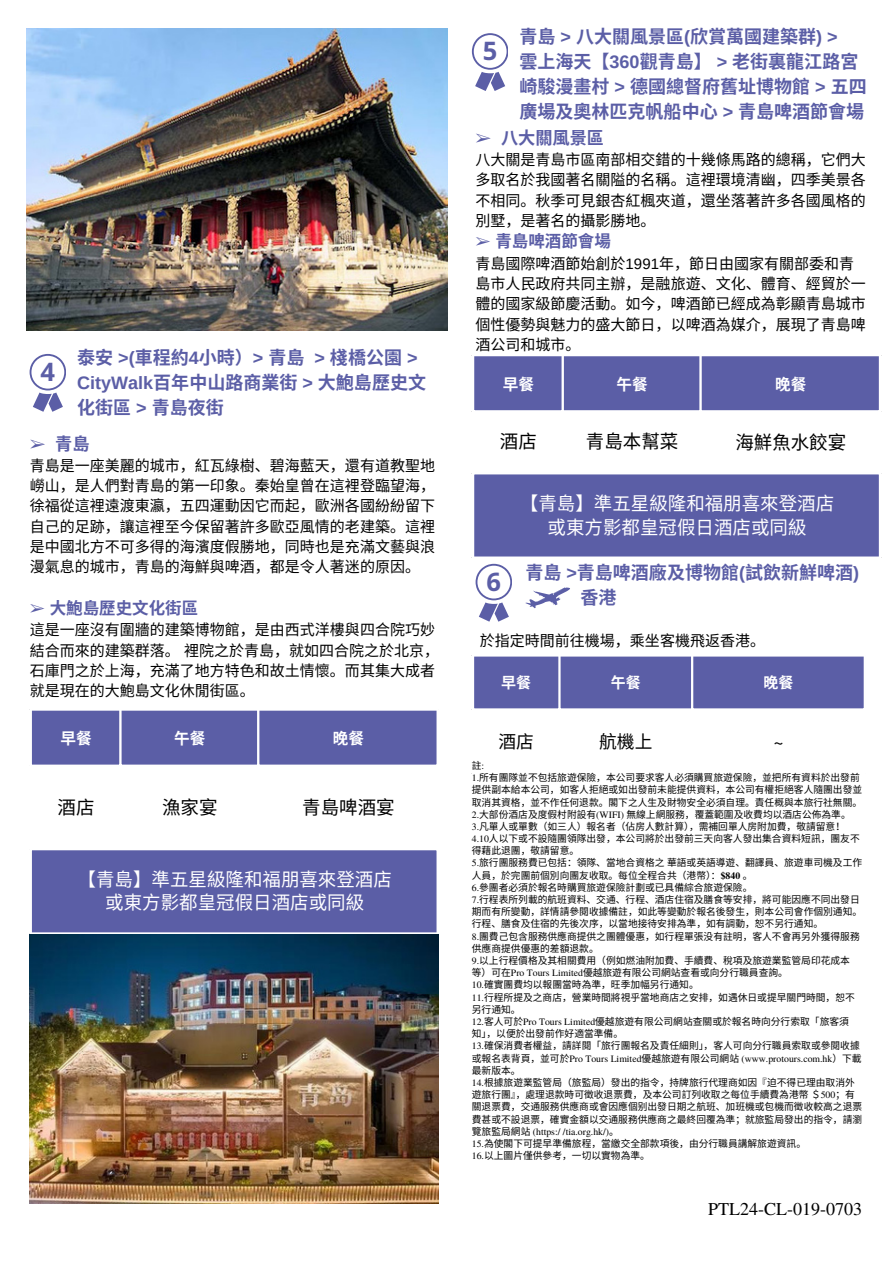
<style>
.page{position:relative;width:894px;height:1264px;background:#fff}
.page>*{position:absolute;margin:0;border:0;box-sizing:border-box;transform-origin:0 0}
.t1{font:700 25.5px "Noto Sans";color:#5b5ea6}
.t2{font:18.45px "Noto Sans CJ Ksc";color:#fff}
.t3{font:18.45px "Noto Sans CJ Ksc";color:#000}
.t4{font:700 18px/24.8px "Noto Sans CJ Ksc";color:#5b5ea6}
.t5{font:18px "Te X Gyre Termes";color:#000}
.t6{font:17.7px "Noto Sans CJ Ksc";color:#000}
.t7{font:17.7px "Te X Gyre Termes";color:#000}
.t8{font:700 17.25px "Noto Sans CJ Ksc";color:#5b5ea6}
.t9{font:700 16.5px "Noto Sans CJ Ksc";color:#5b5ea6}
.t10{font:700 15.6px "Noto Sans CJ Ksc";color:#fff}
.t11{font:15px/20.2px "Noto Sans CJ Ksc";color:#000;text-align:justify}
.t12{font:700 15px "Noto Sans CJ Ksc";color:#fff}
.t13{font:9.75px/12.1px "Noto Sans CJ Ksc";color:#000}
.s1{font-family:"Arimo"}
.s2{font-family:"Free Serif";font-weight:400}
.s3{font-family:"Te X Gyre Termes"}
.s4{font-family:"Te X Gyre Termes";font-weight:700}
</style>
<div class="page">
<svg style="left:30px;top:354px;width:36px;height:57px"></svg>
<div style="left:34px;top:357px;width:28px;height:28px;background:#fff;border-radius:50%"></div>
<svg style="left:32px;top:710px;width:404px;height:222px;fill:#5b5ea6"></svg>
<hr style="left:119px;top:710px;width:2px;height:138px;background:#fff">
<hr style="left:257px;top:710px;width:2px;height:138px;background:#fff">
<hr style="left:30px;top:764px;width:409px;height:3px;background:#fff">
<hr style="left:30px;top:848px;width:409px;height:2px;background:#fff">
<svg style="left:475px;top:564px;width:36px;height:57px"></svg>
<div style="left:480px;top:570px;width:27px;height:28px;background:#fff;border-radius:50%"></div>
<div style="left:474px;top:656px;width:389px;height:52px;background:#5b5ea6"></div>
<hr style="left:558px;top:656px;width:2px;height:116px;background:#fff">
<hr style="left:690px;top:656px;width:3px;height:116px;background:#fff">
<svg style="left:525px;top:587px;width:45px;height:21px"></svg>
<img style="left:26px;top:28px;width:421px;height:303px">
<img style="left:30px;top:934px;width:408px;height:269px">
<svg style="left:472px;top:33px;width:36px;height:58px"></svg>
<div style="left:476px;top:37px;width:28px;height:28px;background:#fff;border-radius:50%"></div>
<svg style="left:474px;top:356px;width:404px;height:200px;fill:#5b5ea6"></svg>
<hr style="left:561px;top:356px;width:2px;height:116px;background:#fff">
<hr style="left:699px;top:356px;width:2px;height:116px;background:#fff">
<hr style="left:472px;top:410px;width:408px;height:2px;background:#fff">
<hr style="left:472px;top:472px;width:408px;height:2px;background:#fff">
<h3 class="t1" style="left:41px;top:353px;width:16px">4</h3>
<p class="t4" style="left:77px;top:344px;width:349px">泰安 <span class="s1">&gt;(</span>車程約<span class="s1">4</span>小時）<span class="s1">&gt;</span> 青島 <span class="s1">&gt;</span> 棧橋公園 <span class="s1">&gt;<br>CityWalk</span>百年中山路商業街 <span class="s1">&gt;</span> 大鮑島歷史文化街區 <span class="s1">&gt;</span> 青島夜街</p>
<p class="t8" style="left:30px;top:429px;width:61px"><span class="s2">➢</span> 青島</p>
<p class="t11" style="left:30px;top:454px;width:406px">青島是一座美麗的城市，紅瓦綠樹、碧海藍天，還有道教聖地嶗山，是人們對青島的第一印象。秦始皇曾在這裡登臨望海，徐福從這裡遠渡東瀛，五四運動因它而起，歐洲各國紛紛留下自己的足跡，讓這裡至今保留著許多歐亞風情的老建築。這裡是中國北方不可多得的海濱度假勝地，同時也是充滿文藝與浪漫氣息的城市，青島的海鮮與啤酒，都是令人著迷的原因。</p>
<p class="t9" style="left:30px;top:594px;width:170px"><span class="s2">➢</span> 大鮑島歷史文化街區</p>
<p class="t11" style="left:30px;top:619px;width:411px;text-align:left">這是一座沒有圍牆的建築博物館，是由西式洋樓與四合院巧妙結合而來的建築群落。裡院之於青島，就如四合院之於北京，石庫門之於上海，充滿了地方特色和故土情懷。而其集大成者就是現在的大鮑島文化休閒街區。</p>
<p class="t10" style="left:60px;top:726px;width:33px">早餐</p>
<h2 class="t10" style="left:174px;top:726px;width:33px">午餐</h2>
<p class="t10" style="left:333px;top:726px;width:33px">晚餐</p>
<p class="t3" style="left:58px;top:793px;width:38px">酒店</p>
<h3 class="t3" style="left:162px;top:793px;width:57px">漁家宴</h3>
<h3 class="t3" style="left:302px;top:793px;width:94px">青島啤酒宴</h3>
<p class="t2" style="left:78px;top:864px;width:316px">【青島】準五星級隆和福朋喜來登酒店</p>
<p class="t2" style="left:105px;top:888px;width:260px">或東方影都皇冠假日酒店或同級</p>
<p class="t4" style="left:519px;top:23px;width:349px">青島 <span class="s1">&gt;</span> 八大關風景區<span class="s1">(</span>欣賞萬國建築群<span class="s1">) &gt;<br></span>雲上海天【<span class="s1">360</span>觀青島】 <span class="s1">&gt;</span> 老街裏龍江路宮崎駿漫畫村 <span class="s1">&gt;</span> 德國總督府舊址博物館 <span class="s1">&gt;</span> 五四廣場及奧林匹克帆船中心 <span class="s1">&gt;</span> 青島啤酒節會場</p>
<p class="t8" style="left:475px;top:124px;width:130px"><span class="s2">➢</span> 八大關風景區</p>
<p class="t11" style="left:475px;top:149px;width:391px">八大關是青島市區南部相交錯的十幾條馬路的總稱，它們大多取名於我國著名關隘的名稱。這裡環境清幽，四季美景各不相同。秋季可見銀杏紅楓夾道，還坐落著許多各國風格的別墅，是著名的攝影勝地。</p>
<p class="t9" style="left:475px;top:228px;width:137px"><span class="s2">➢</span> 青島啤酒節會場</p>
<p class="t11" style="left:475px;top:252px;width:391px;text-align:left">青島國際啤酒節始創於<span class="s1">1991</span>年，節日由國家有關部委和青島市人民政府共同主辦，是融旅遊、文化、體育、經貿於一體的國家級節慶活動。如今，啤酒節已經成為彰顯青島城市個性優勢與魅力的盛大節日，以啤酒為媒介，展現了青島啤酒公司和城市。</p>
<h3 class="t1" style="left:482px;top:32px;width:16px">5</h3>
<p class="t10" style="left:502px;top:371px;width:33px">早餐</p>
<p class="t10" style="left:616px;top:371px;width:33px">午餐</p>
<p class="t10" style="left:775px;top:371px;width:33px">晚餐</p>
<p class="t3" style="left:500px;top:427px;width:38px">酒店</p>
<p class="t3" style="left:585px;top:427px;width:94px">青島本幫菜</p>
<p class="t3" style="left:735px;top:428px;width:112px">海鮮魚水餃宴</p>
<p class="t1" style="left:486px;top:563px;width:16px">6</p>
<h2 class="t2" style="left:519px;top:489px;width:316px">【青島】準五星級隆和福朋喜來登酒店</h2>
<p class="t2" style="left:547px;top:512px;width:260px">或東方影都皇冠假日酒店或同級</p>
<h2 class="t4" style="left:580px;top:559px;width:280px;text-indent:-55px">青島 <span class="s1">&gt;</span>青島啤酒廠及博物館<span class="s1">(</span>試飲新鮮啤酒<span class="s1">)</span>香港</h2>
<p class="t11" style="left:480px;top:629px;width:286px">於指定時間前往機場，乘坐客機飛返香港。</p>
<p class="t12" style="left:501px;top:670px;width:31px">早餐</p>
<p class="t12" style="left:610px;top:670px;width:31px">午餐</p>
<p class="t12" style="left:763px;top:670px;width:31px">晚餐</p>
<p class="t6" style="left:498px;top:727px;width:37px">酒店</p>
<p class="t6" style="left:599px;top:727px;width:55px">航機上</p>
<p class="t7" style="left:773px;top:729px;width:11px">~</p>
<p class="t13" style="left:472px;top:758px;width:14px">註<span class="s3">:</span></p>
<p class="t13" style="left:472px;top:771px;width:392px"><span class="s3">1.</span>所有團隊並不包括旅遊保險，本公司要求客人必須購買旅遊保險，並把所有資料於出發前提供副本給本公司，如客人拒絕或如出發前未能提供資料，本公司有權拒絕客人隨團出發並取消其資格，並不作任何退款。閣下之人生及財物安全必須自理。責任概與本旅行社無關。</p>
<p class="t13" style="left:472px;top:807px;width:380px"><span class="s3">2.</span>大部份酒店及度假村附設有<span class="s3">(WIFI)</span> 無線上網服務，覆蓋範圍及收費均以酒店公佈為準。</p>
<p class="t13" style="left:472px;top:819px;width:374px"><span class="s3">3.</span>凡單人或單數（如三人）報名者（佔房人數計算），需補回單人房附加費，敬請留意！</p>
<p class="t13" style="left:472px;top:831px;width:389px"><span class="s3">4.10</span>人以下或不設隨團領隊出發，本公司將於出發前三天向客人發出集合資料短訊，團友不得藉此退團，敬請留意。</p>
<p class="t13" style="left:472px;top:856px;width:392px"><span class="s3">5.</span>旅行團服務費已包括：領隊、當地合資格之華語或英語導遊、翻譯員、旅遊車司機及工作人員，於完團前個別向團友收取。每位全程合共（港幣）：<span class="s4">$840</span> 。</p>
<p class="t13" style="left:472px;top:880px;width:282px"><span class="s3">6.</span>參團者必須於報名時購買旅遊保險計劃或已具備綜合旅遊保險。</p>
<p class="t13" style="left:472px;top:892px;width:392px"><span class="s3">7.</span>行程表所列載的航班資料、交通、行程、酒店住宿及膳食等安排，將可能因應不同出發日期而有所變動，詳情請參閱收據備註，如此等變動於報名後發生，則本公司會作個別通知。行程、膳食及住宿的先後次序，以當地接待安排為準，如有調動，恕不另行通知。</p>
<p class="t13" style="left:472px;top:929px;width:389px"><span class="s3">8.</span>團費己包含服務供應商提供之團體優惠，如行程單張没有註明，客人不會再另外獲得服務供應商提供優惠的差額退款。</p>
<p class="t13" style="left:472px;top:953px;width:379px"><span class="s3">9.</span>以上行程價格及其相關費用（例如燃油附加費、手續費、稅項及旅遊業監管局印花成本等）可在<span class="s3">Pro Tours Limited</span>優越旅遊有限公司網站查看或向分行職員查詢。</p>
<p class="t13" style="left:472px;top:978px;width:228px"><span class="s3">10.</span>確實團費均以報團當時為準，旺季加幅另行通知。</p>
<p class="t13" style="left:472px;top:990px;width:384px"><span class="s3">11.</span>行程所提及之商店，營業時間將視乎當地商店之安排，如遇休日或提早關門時間，恕不另行通知。</p>
<p class="t13" style="left:472px;top:1014px;width:378px"><span class="s3">12.</span>客人可於<span class="s3">Pro Tours Limited</span>優越旅遊有限公司網站查關或於報名時向分行索取「旅客須知」，以便於出發前作好適當準備。</p>
<p class="t13" style="left:472px;top:1039px;width:391px"><span class="s3">13.</span>確保消費者權益，請詳閱「旅行團報名及責任細則」，客人可向分行職員索取或參閱收據或報名表背頁，並可於<span class="s3">Pro Tours Limited</span>優越旅遊有限公司網站 <span class="s3">(www.protours.com.hk</span>）下載最新版本。</p>
<p class="t13" style="left:472px;top:1075px;width:392px"><span class="s3">14.</span>根據旅遊業監管局（旅監局）發出的指令，持牌旅行代理商如因『迫不得已理由取消外遊旅行團』，處理退款時可徵收退票費，及本公司訂列收取之每位手續費為港幣＄<span class="s3">500</span>；有關退票費，交通服務供應商或會因應個别出發日期之航班、加班機或包機而徵收較高之退票費甚或不設退票，確實金額以交通服務供應商之最終回覆為準；就旅監局發出的指令，請瀏覽旅監局網站 <span class="s3">(https:/ /tia.org.hk/)</span>。</p>
<p class="t13" style="left:472px;top:1136px;width:335px"><span class="s3">15.</span>為使閣下可提早準備旅程，當繳交全部款項後，由分行職員講解旅遊資訊。</p>
<p class="t13" style="left:472px;top:1148px;width:179px"><span class="s3">16.</span>以上圖片僅供參考，一切以實物為準。</p>
<p class="t5" style="left:708px;top:1195px;width:155px">PTL24-CL-019-0703</p>
</div>
